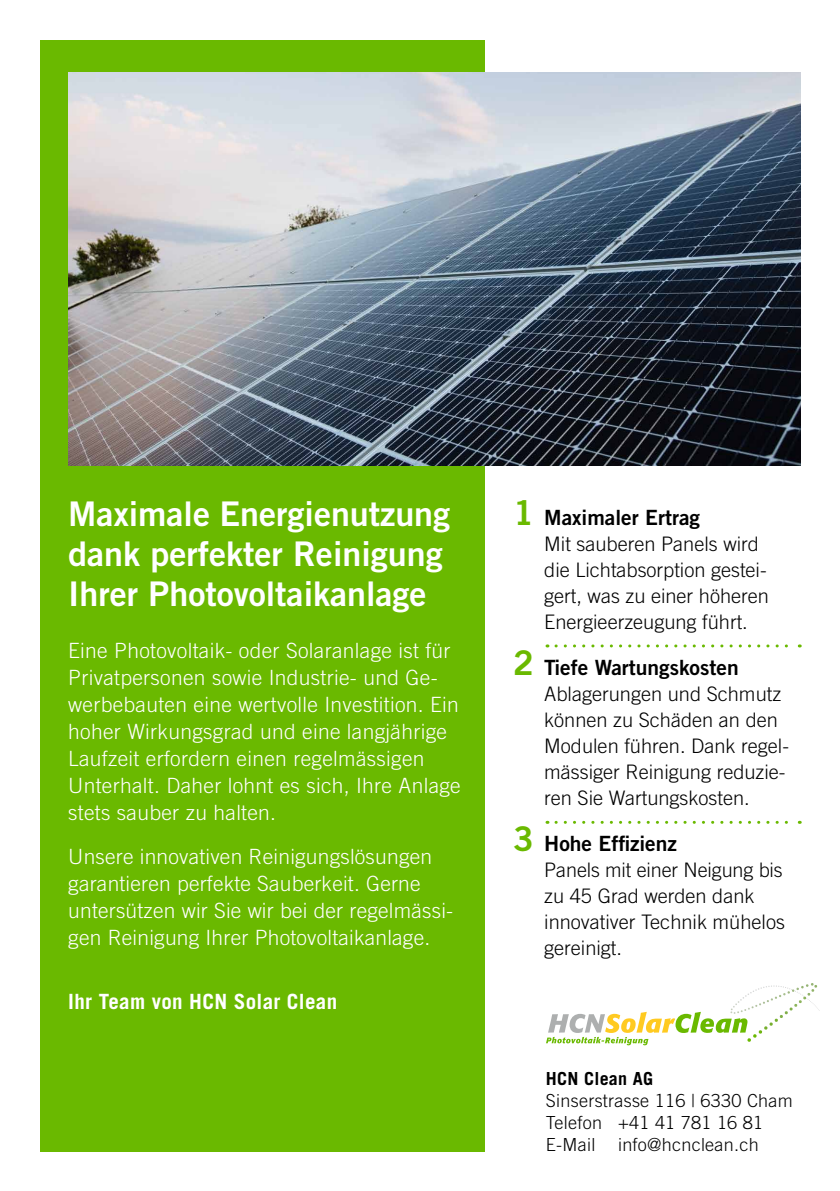
<style>
.page{position:relative;width:840px;height:1191px;background:#fff}
.page>*{position:absolute;margin:0;border:0;box-sizing:border-box;transform-origin:0 0}
.t1{font:34px/40px "Trade Gothic Bold Two";color:#fff}
.t2{font:300 21px/27px "Trade Gothic";letter-spacing:.015em;color:#fff}
.t3{font:21px "Trade Gothic Bold Two";color:#000}
.t4{font:700 21px "Trade Gothic";letter-spacing:.015em;color:#fff}
.t5{font:300 20px/26px "Trade Gothic";color:#000}
.t6{font:300 18px/22px "Trade Gothic";letter-spacing:.015em;color:#000}
.t7{font:700 18px "Trade Gothic";letter-spacing:.015em;color:#000}
.s1{font-size:34px;color:#6ab900}
</style>
<div class="page">
<div style="left:40px;top:40px;width:444px;height:1111px;background:#6ab900"></div>
<img style="left:68px;top:72px;width:731px;height:393px">
<svg style="left:555px;top:644px;width:244px;height:3px"></svg>
<svg style="left:555px;top:821px;width:244px;height:3px"></svg>
<svg style="left:546px;top:983px;width:273px;height:62px"></svg>
<h1 class="t1" style="left:68px;top:493px;width:383px">Maximale Energienutzung dank perfekter Reinigung<br>Ihrer Photovoltaikanlage</h1>
<p class="t2" style="left:68px;top:637px;width:394px">Eine Photovoltaik- oder Solaranlage ist für Privatpersonen sowie Industrie- und Ge&shy;werbebauten eine wertvolle Investition. Ein hoher Wirkungsgrad und eine langjährige Laufzeit erfordern einen regelmässigen Unterhalt. Daher lohnt es sich, Ihre Anlage stets sauber zu halten.</p>
<p class="t2" style="left:68px;top:843px;width:386px">Unsere innovativen Reinigungslösungen garantieren perfekte Sauberkeit. Gerne untersützen wir Sie wir bei der regelmässi&shy;gen Reinigung Ihrer Photovoltaikanlage.</p>
<p class="t4" style="left:68px;top:988px;width:270px">Ihr Team von HCN Solar Clean</p>
<p class="t3" style="left:513px;top:505px;width:188px"><span class="s1">1</span> Maximaler Ertrag</p>
<p class="t5" style="left:544px;top:531px;width:226px">Mit sauberen Panels wird die Lichtabsorption gestei&shy;gert, was zu einer höheren<br>Energieerzeugung führt.</p>
<p class="t3" style="left:513px;top:654px;width:227px"><span class="s1">2</span> Tiefe Wartungskosten</p>
<p class="t5" style="left:544px;top:680px;width:246px">Ablagerungen und Schmutz können zu Schäden an den<br>Modulen führen. Dank regel&shy;mässiger Reinigung reduzie&shy;ren Sie Wartungskosten.</p>
<p class="t3" style="left:513px;top:830px;width:165px"><span class="s1">3</span> Hohe Effizienz</p>
<p class="t5" style="left:544px;top:856px;width:242px">Panels mit einer Neigung bis zu 45 Grad werden dank innovativer Technik mühelos gereinigt.</p>
<p class="t7" style="left:545px;top:1067px;width:109px">HCN Clean AG</p>
<p class="t6" style="left:545px;top:1089px;width:248px">Sinserstrasse 116 | 6330 Cham<br>Telefon +41 41 781 16 81<br>E-Mail</p>
<p class="t6" style="left:617px;top:1133px;width:142px">info@hcnclean.ch</p>
</div>
